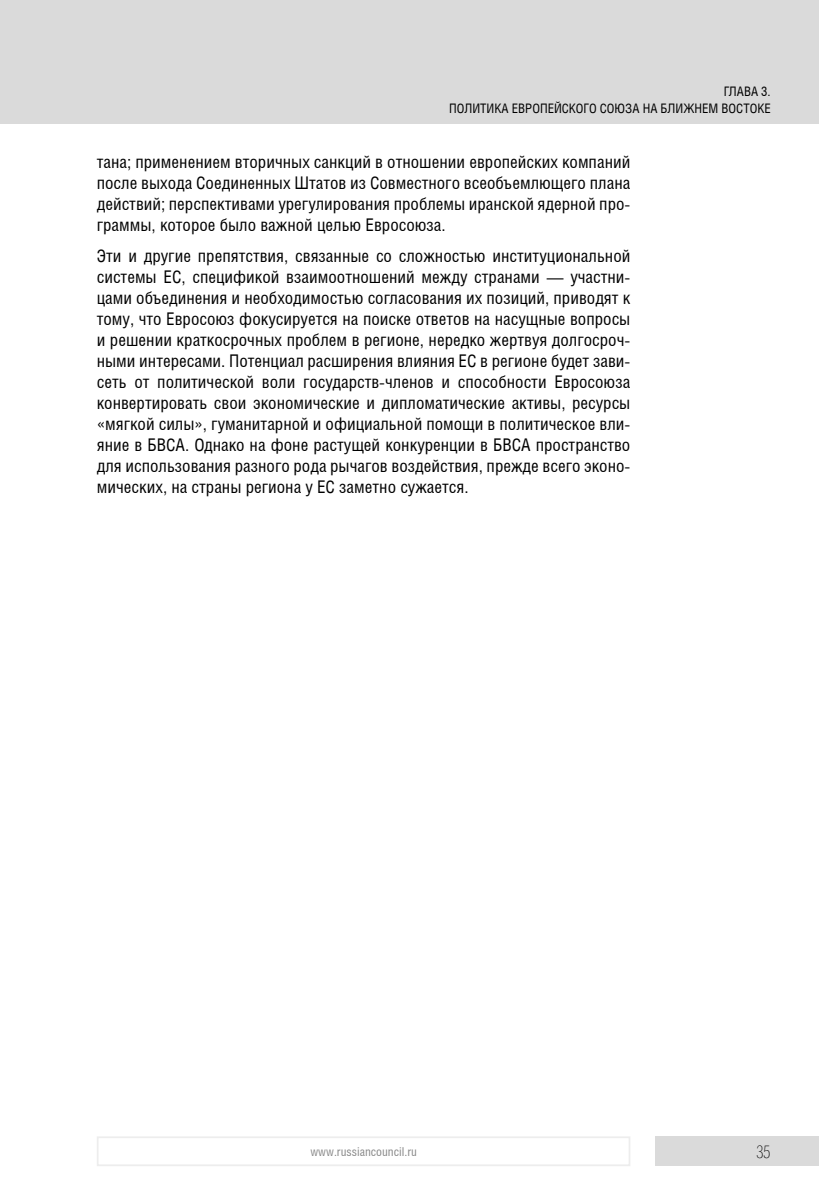
<style>
.page{position:relative;width:819px;height:1191px;background:#fff}
.page>*{position:absolute;margin:0;border:0;box-sizing:border-box;transform-origin:0 0}
.Основной_текст{font:17.5px/21px "Helios Cond";color:#000;text-align:justify}
.t1{font:17.5px "Helios Cond Thin C";color:#000}
.Kolontitul_X_X{font:13.12px/17.5px "Helios Cond";color:#000;text-align:right}
.t2{font:12.25px "Helios Cond";color:#878787}
</style>
<div class="page">
<div style="left:0;top:0;width:819px;height:124px;background:#dadada"></div>
<div style="left:655px;top:1136px;width:164px;height:30px;background:#dadada"></div>
<div style="left:97px;top:1136px;width:533px;height:30px;border:2px solid #ededed"></div>
<p class="Kolontitul_X_X" style="left:449px;top:82px;width:323px">ГЛАВА 3.<br>ПОЛИТИКА ЕВРОПЕЙСКОГО СОЮЗА НА БЛИЖНЕМ ВОСТОКЕ</p>
<p class="Основной_текст" style="left:97px;top:151px;width:535px">тана; применением вторичных санкций в отношении европейских компаний после выхода Соединенных Штатов из Совместного всеобъемлющего плана действий; перспективами урегулирования проблемы иранской ядерной про&shy;граммы, которое было важной целью Евросоюза.</p>
<p class="Основной_текст" style="left:97px;top:245px;width:535px">Эти и другие препятствия, связанные со сложностью институциональной системы ЕС, спецификой взаимоотношений между странами — участни&shy;цами объединения и необходимостью согласования их позиций, приводят к тому, что Евросоюз фокусируется на поиске ответов на насущные вопросы и решении краткосрочных проблем в регионе, нередко жертвуя долгосроч&shy;ными интересами. Потенциал расширения влияния ЕС в регионе будет зави&shy;сеть от политической воли государств-членов и способности Евросоюза конвертировать свои экономические и дипломатические активы, ресурсы «мягкой силы», гуманитарной и официальной помощи в политическое вли&shy;яние в БВСА. Однако на фоне растущей конкуренции в БВСА пространство для использования разного рода рычагов воздействия, прежде всего эконо&shy;мических, на страны региона у ЕС заметно сужается.</p>
<p class="t2" style="left:310px;top:1144px;width:108px">www.russiancouncil.ru</p>
<p class="t1" style="left:756px;top:1142px;width:16px">35</p>
</div>
